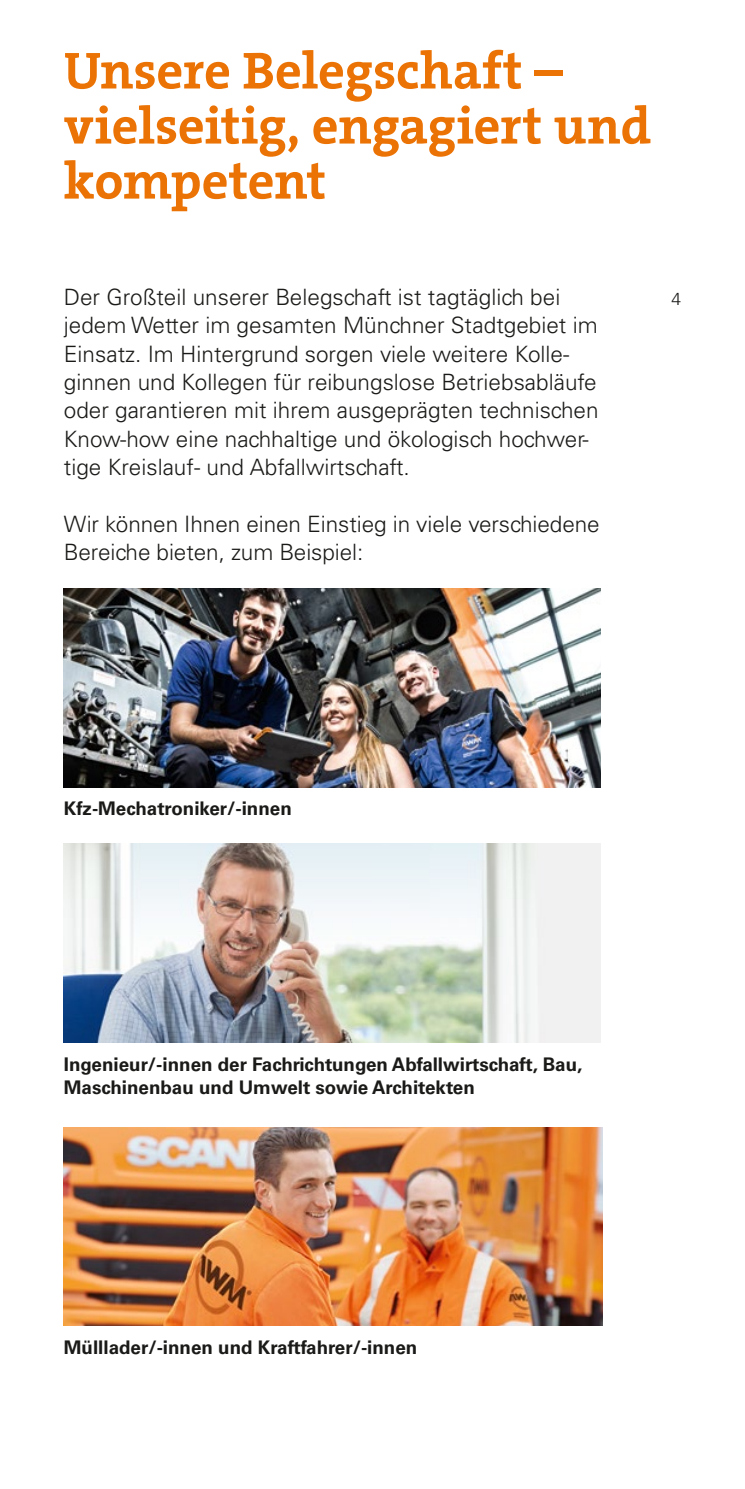
<style>
.page{position:relative;width:745px;height:1489px;background:#fff}
.page>*{position:absolute;margin:0;border:0;box-sizing:border-box;transform-origin:0 0}
.t1{font:52.5px/55px "The Serif HP7 Bld";letter-spacing:-.005em;color:#eb7305}
.t2{font:300 22.5px/28.2px "Univers LT Std";color:#1a1a18}
.t3{font:700 18.75px/23.8px "Univers LT Std";color:#1a1a18}
.t4{font:300 17.5px "Univers LT Std";color:#1a1a18}
</style>
<div class="page">
<img style="left:64px;top:843px;width:536px;height:199px">
<img style="left:64px;top:588px;width:536px;height:199px">
<img style="left:64px;top:1127px;width:537px;height:198px">
<h1 class="t1" style="left:64px;top:43px;width:588px">Unsere Belegschaft – vielseitig, engagiert und kompetent</h1>
<p class="t2" style="left:64px;top:283px;width:536px">Der Großteil unserer Belegschaft ist tagtäglich bei jedem Wetter im gesamten Münchner Stadtgebiet im Einsatz. Im Hintergrund sorgen viele weitere Kolle&shy;ginnen und Kollegen für reibungslose Betriebsabläufe oder garantieren mit ihrem ausgeprägten technischen Know-how eine nachhaltige und ökologisch hochwer&shy;tige Kreislauf- und Abfallwirtschaft.</p>
<p class="t2" style="left:64px;top:509px;width:537px">Wir können Ihnen einen Einstieg in viele verschiedene<br>Bereiche bieten, zum Beispiel:</p>
<p class="t4" style="left:671px;top:288px;width:11px">4</p>
<p class="t3" style="left:64px;top:797px;width:229px">Kfz-Mechatroniker/-innen</p>
<p class="t3" style="left:64px;top:1052px;width:519px">Ingenieur/-innen der Fachrichtungen Abfallwirtschaft, Bau,<br>Maschinenbau und Umwelt sowie Architekten</p>
<p class="t3" style="left:64px;top:1335px;width:355px">Mülllader/-innen und Kraftfahrer/-innen</p>
</div>
